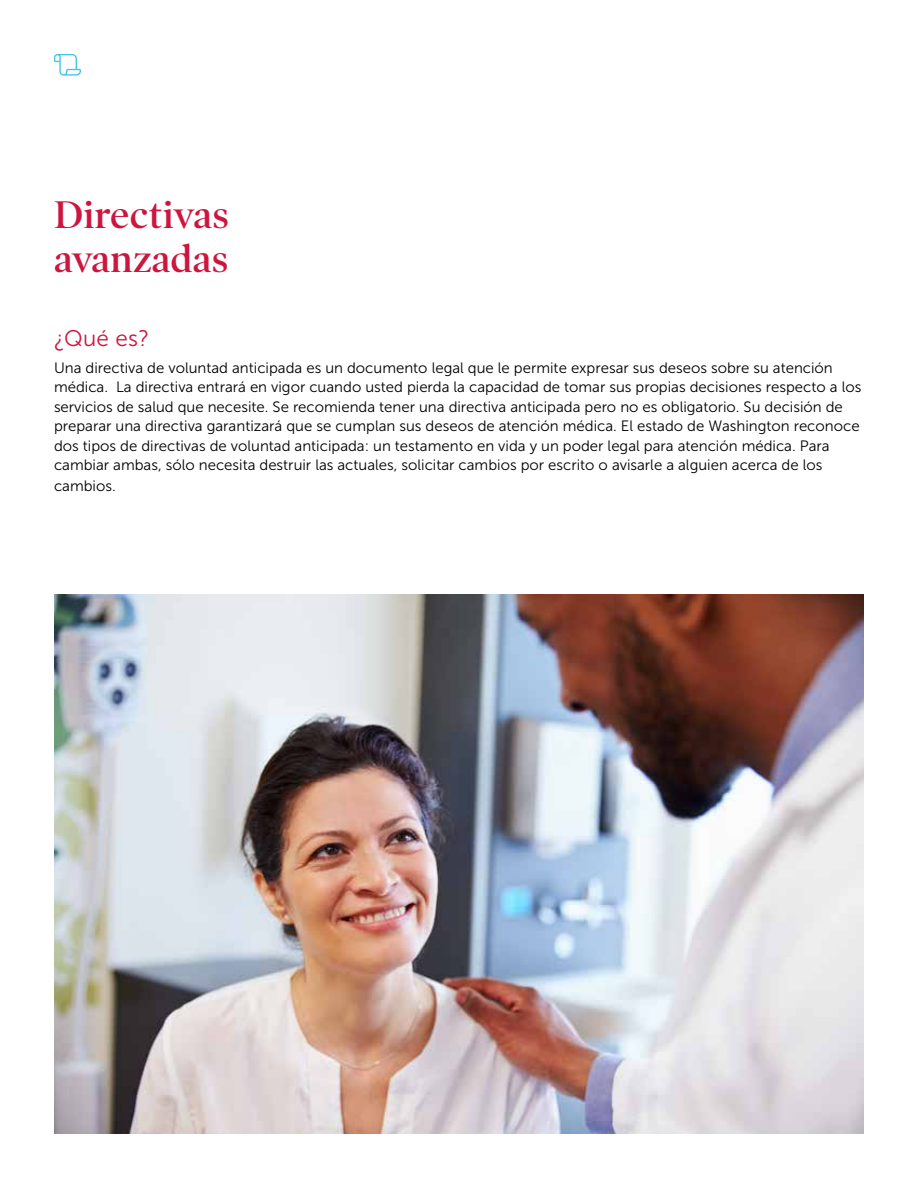
<style>
.page{position:relative;width:918px;height:1188px;background:#fff}
.page>*{position:absolute;margin:0;border:0;box-sizing:border-box;transform-origin:0 0}
.t1{font:600 39px/43.5px "Poynter OS Disp";letter-spacing:.01em;color:#cd163f}
.t2{font:22.5px "Museo Sans 300";color:#cd163f}
.t3{font:15px/19.5px "Museo Sans 300";color:#000}
</style>
<div class="page">
<img style="left:54px;top:594px;width:810px;height:540px">
<svg style="left:54px;top:54px;width:27px;height:22px"></svg>
<h1 class="t1" style="left:54px;top:193px;width:177px">Directivas avanzadas</h1>
<h2 class="t2" style="left:54px;top:326px;width:97px">¿Qué es?</h2>
<p class="t3" style="left:54px;top:358px;width:809px">Una directiva de voluntad anticipada es un documento legal que le permite expresar sus deseos sobre su atención médica. La directiva entrará en vigor cuando usted pierda la capacidad de tomar sus propias decisiones respecto a los servicios de salud que necesite. Se recomienda tener una directiva anticipada pero no es obligatorio. Su decisión de preparar una directiva garantizará que se cumplan sus deseos de atención médica. El estado de Washington reconoce dos tipos de directivas de voluntad anticipada: un testamento en vida y un poder legal para atención médica. Para cambiar ambas, sólo necesita destruir las actuales, solicitar cambios por escrito o avisarle a alguien acerca de los</p>
<p class="t3" style="left:54px;top:476px;width:63px">cambios.</p>
</div>
